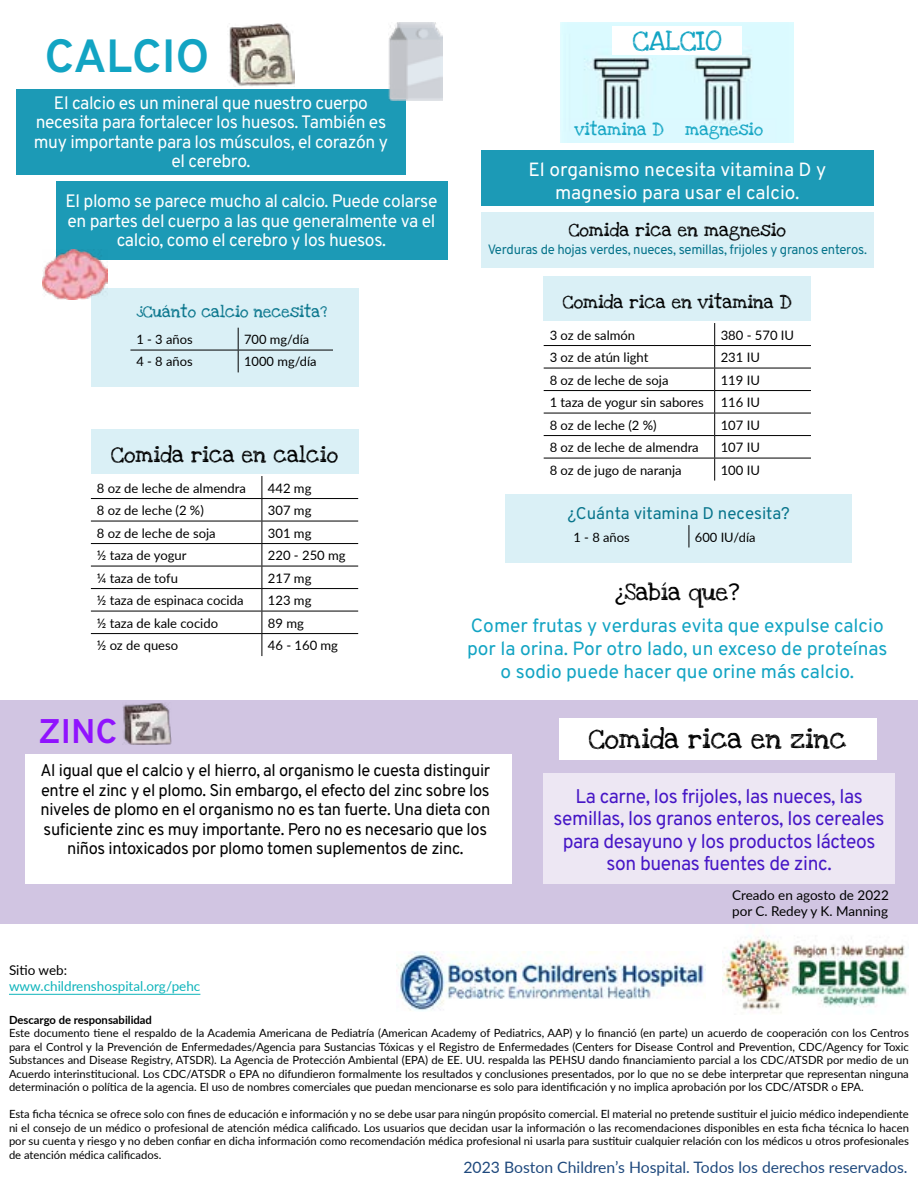
<style>
.page{position:relative;width:918px;height:1188px;background:#fff}
.page>*{position:absolute;margin:0;border:0;box-sizing:border-box;transform-origin:0 0}
.t1{font:700 46.5px "Overpass";letter-spacing:-.015em;color:#12a4c3}
.t2{font:700 34.2px "Overpass";color:#9013fe}
.t3{font:28.95px "Love Ya Like A Sister";color:#12a4c3}
.t4{font:28.5px "Love Ya Like A Sister";color:#000101}
.t5{font:24.75px "Love Ya Like A Sister";color:#000}
.t6{font:22.95px "Love Ya Like A Sister";color:#000101}
.t7{font:19.8px/22.5px "Overpass";letter-spacing:-.02em;color:#4616c6;text-align:center}
.t8{font:19.2px/23px "Overpass";color:#12a4c3;text-align:center}
.t9{font:19.2px/23px "Overpass";color:#fff;text-align:center}
.t10{font:19.2px "Love Ya Like A Sister";color:#000101}
.t11{font:19.2px "Love Ya Like A Sister";color:#000}
.t12{font:18.15px "Love Ya Like A Sister";color:#12a4c3}
.t13{font:18px/19.5px "Overpass";letter-spacing:-.02em;color:#fff;text-align:center}
.t14{font:16.95px/19.5px "Overpass";letter-spacing:-.02em;color:#000101;text-align:center}
.t15{font:16.8px "Overpass";color:#08758c}
.t16{font:16.8px "Love Ya Like A Sister";color:#08758c}
.t17{font:15.75px "Lato";color:#1f497d}
.t18{font:13.5px "Overpass";letter-spacing:-.02em;color:#08758c}
.t19{font:13.5px/16.2px "Lato";color:#000}
.t20{font:13.5px "Lato";color:#0fb4bb}
.t21{font:13.05px "Lato";color:#000}
.t22{font:12.9px "Lato";color:#000}
.t23{font:11.25px/13.5px "Lato";color:#000;text-align:justify}
.t24{font:700 11.25px "Lato";color:#000}
.s1{font-family:"Proxima Nova"}
</style>
<div class="page">
<div style="left:91px;top:288px;width:267px;height:99px;background:#daf0f6"></div>
<div style="left:505px;top:494px;width:347px;height:69px;background:#daf0f6"></div>
<img style="left:229px;top:23px;width:66px;height:63px">
<img style="left:561px;top:22px;width:233px;height:120px">
<img style="left:397px;top:951px;width:308px;height:60px">
<img style="left:722px;top:924px;width:185px;height:89px">
<div style="left:16px;top:89px;width:390px;height:86px;background:#1c9ab6"></div>
<div style="left:56px;top:181px;width:392px;height:78px;background:#1c9ab6"></div>
<div style="left:481px;top:150px;width:393px;height:56px;background:#1c9ab6"></div>
<div style="left:481px;top:213px;width:393px;height:55px;background:#daf0f6"></div>
<img style="left:389px;top:23px;width:53px;height:78px">
<img style="left:42px;top:249px;width:66px;height:50px">
<div style="left:0;top:700px;width:918px;height:224px;background:#d1c5e2"></div>
<div style="left:25px;top:754px;width:487px;height:130px;background:#fff"></div>
<div style="left:559px;top:718px;width:318px;height:42px;background:#fff"></div>
<div style="left:543px;top:773px;width:352px;height:111px;background:#ede7f3"></div>
<img style="left:123px;top:703px;width:48px;height:41px">
<div style="left:613px;top:26px;width:129px;height:29px;background:#fff"></div>
<div style="left:91px;top:430px;width:267px;height:44px;background:#daf0f6"></div>
<div style="left:544px;top:277px;width:267px;height:44px;background:#daf0f6"></div>
<hr style="left:9px;top:994px;width:191px;height:1px;background:#0fb4bb">
<hr style="left:130px;top:350px;width:108px;height:1px;background:#000">
<hr style="left:238px;top:350px;width:95px;height:1px;background:#000">
<svg style="left:238px;top:328px;width:1px;height:44px"></svg>
<svg style="left:689px;top:525px;width:1px;height:23px"></svg>
<svg style="left:91px;top:476px;width:267px;height:180px"></svg>
<hr style="left:91px;top:498px;width:171px;height:1px;background:#000">
<hr style="left:262px;top:498px;width:96px;height:1px;background:#000">
<hr style="left:91px;top:521px;width:171px;height:1px;background:#000">
<hr style="left:262px;top:521px;width:96px;height:1px;background:#000">
<hr style="left:91px;top:543px;width:171px;height:1px;background:#000">
<hr style="left:262px;top:543px;width:96px;height:1px;background:#000">
<hr style="left:91px;top:566px;width:171px;height:1px;background:#000">
<hr style="left:262px;top:566px;width:96px;height:1px;background:#000">
<hr style="left:91px;top:588px;width:171px;height:1px;background:#000">
<hr style="left:262px;top:588px;width:96px;height:1px;background:#000">
<hr style="left:91px;top:611px;width:171px;height:1px;background:#000">
<hr style="left:262px;top:611px;width:96px;height:1px;background:#000">
<svg style="left:262px;top:476px;width:1px;height:180px"></svg>
<hr style="left:91px;top:633px;width:171px;height:1px;background:#000">
<hr style="left:262px;top:633px;width:96px;height:1px;background:#000">
<svg style="left:544px;top:323px;width:267px;height:158px"></svg>
<h1 class="t1" style="left:44px;top:23px;width:167px">CALCIO</h1>
<h3 class="t3" style="left:633px;top:23px;width:90px">CALCIO</h3>
<h3 class="t13" style="left:34px;top:93px;width:356px">El calcio es un mineral que nuestro cuerpo necesita para fortalecer los huesos. También es muy importante para los músculos, el corazón y el cerebro.</h3>
<h3 class="t13" style="left:65px;top:191px;width:373px">El plomo se parece mucho al calcio. Puede colarse en partes del cuerpo a las que generalmente va el calcio, como el cerebro y los huesos.</h3>
<h3 class="t16" style="left:136px;top:302px;width:192px">¿Cuánto calcio necesita?</h3>
<p class="t22" style="left:136px;top:330px;width:58px">1 - 3 años</p>
<p class="t22" style="left:244px;top:330px;width:67px">700 mg/día</p>
<p class="t22" style="left:136px;top:353px;width:58px">4 - 8 años</p>
<p class="t22" style="left:244px;top:353px;width:74px">1000 mg/día</p>
<h3 class="t6" style="left:111px;top:441px;width:228px">Comida rica en calcio</h3>
<p class="t21" style="left:97px;top:478px;width:151px">8 oz de leche de almendra</p>
<p class="t21" style="left:268px;top:478px;width:45px">442 mg</p>
<p class="t21" style="left:97px;top:501px;width:108px">8 oz de leche (2 %)</p>
<p class="t21" style="left:268px;top:501px;width:45px">307 mg</p>
<p class="t21" style="left:97px;top:523px;width:120px">8 oz de leche de soja</p>
<p class="t21" style="left:268px;top:523px;width:45px">301 mg</p>
<p class="t21" style="left:97px;top:546px;width:91px">½ taza de yogur</p>
<p class="t21" style="left:268px;top:546px;width:79px">220 - 250 mg</p>
<p class="t21" style="left:97px;top:569px;width:83px">¼ taza de tofu</p>
<p class="t21" style="left:268px;top:569px;width:45px">217 mg</p>
<p class="t21" style="left:97px;top:591px;width:148px">½ taza de espinaca cocida</p>
<p class="t21" style="left:268px;top:591px;width:45px">123 mg</p>
<p class="t21" style="left:97px;top:614px;width:123px">½ taza de kale cocido</p>
<p class="t21" style="left:268px;top:614px;width:37px">89 mg</p>
<p class="t21" style="left:97px;top:636px;width:83px">½ oz de queso</p>
<p class="t21" style="left:268px;top:636px;width:72px">46 - 160 mg</p>
<h3 class="t12" style="left:575px;top:118px;width:190px">vitamina D magnesio</h3>
<h3 class="t9" style="left:528px;top:158px;width:299px">El organismo necesita vitamina D y magnesio para usar el calcio.</h3>
<h3 class="t11" style="left:569px;top:218px;width:219px">Comida rica en magnesio</h3>
<p class="t18" style="left:488px;top:239px;width:381px">Verduras de hojas verdes, nueces, semillas, frijoles y granos enteros.</p>
<h3 class="t10" style="left:563px;top:290px;width:230px">Comida rica en vitamina D</h3>
<p class="t21" style="left:550px;top:325px;width:87px">3 oz de salmón</p>
<p class="t21" style="left:721px;top:325px;width:75px">380 - 570 IU</p>
<p class="t21" style="left:550px;top:348px;width:100px">3 oz de atún light</p>
<p class="t21" style="left:721px;top:348px;width:41px">231 IU</p>
<p class="t21" style="left:550px;top:370px;width:120px">8 oz de leche de soja</p>
<p class="t21" style="left:721px;top:370px;width:41px">119 IU</p>
<p class="t21" style="left:550px;top:393px;width:156px">1 taza de yogur sin sabores</p>
<p class="t21" style="left:721px;top:393px;width:41px">116 IU</p>
<p class="t21" style="left:550px;top:416px;width:108px">8 oz de leche (2 %)</p>
<p class="t21" style="left:721px;top:416px;width:41px">107 IU</p>
<p class="t21" style="left:550px;top:438px;width:151px">8 oz de leche de almendra</p>
<p class="t21" style="left:721px;top:438px;width:41px">107 IU</p>
<p class="t21" style="left:550px;top:461px;width:134px">8 oz de jugo de naranja</p>
<p class="t21" style="left:721px;top:461px;width:41px">100 IU</p>
<h3 class="t15" style="left:568px;top:501px;width:224px">¿Cuánta vitamina D necesita?</h3>
<p class="t22" style="left:574px;top:528px;width:58px">1 - 8 años</p>
<p class="t22" style="left:695px;top:528px;width:62px">600 IU/día</p>
<h3 class="t5" style="left:615px;top:577px;width:127px"><span class="s1">¿</span>Sabía que<span class="s1">?</span></h3>
<h3 class="t8" style="left:467px;top:614px;width:422px">Comer frutas y verduras evita que expulse calcio por la orina. Por otro lado, un exceso de proteínas o sodio puede hacer que orine más calcio.</h3>
<h2 class="t2" style="left:38px;top:707px;width:81px">ZINC</h2>
<p class="t14" style="left:40px;top:761px;width:451px">Al igual que el calcio y el hierro, al organismo le cuesta distinguir entre el zinc y el plomo. Sin embargo, el efecto del zinc sobre los niveles de plomo en el organismo no es tan fuerte. Una dieta con suficiente zinc es muy importante. Pero no es necesario que los niños intoxicados por plomo tomen suplementos de zinc.</p>
<h3 class="t4" style="left:589px;top:721px;width:259px">Comida rica en zinc</h3>
<h3 class="t7" style="left:554px;top:785px;width:333px">La carne, los frijoles, las nueces, las semillas, los granos enteros, los cereales para desayuno y los productos lácteos son buenas fuentes de zinc.</h3>
<p class="t19" style="left:732px;top:886px;width:158px">Creado en agosto de 2022 por C. Redey y K. Manning</p>
<p class="t19" style="left:9px;top:961px;width:60px">Sitio web:</p>
<p class="t20" style="left:9px;top:977px;width:193px">www.childrenshospital.org/pehc</p>
<p class="t24" style="left:9px;top:1011px;width:145px">Descargo de responsabilidad</p>
<p class="t23" style="left:9px;top:1026px;width:901px">Este documento tiene el respaldo de la Academia Americana de Pediatría (American Academy of Pediatrics, AAP) y lo financió (en parte) un acuerdo de cooperación con los Centros para el Control y la Prevención de Enfermedades/Agencia para Sustancias Tóxicas y el Registro de Enfermedades (Centers for Disease Control and Prevention, CDC/Agency for Toxic Substances and Disease Registry, ATSDR). La Agencia de Protección Ambiental (EPA) de EE. UU. respalda las PEHSU dando financiamiento parcial a los CDC/ATSDR por medio de un Acuerdo interinstitucional. Los CDC/ATSDR o EPA no difundieron formalmente los resultados y conclusiones presentados, por lo que no se debe interpretar que representan ninguna determinación o política de la agencia. El uso de nombres comerciales que puedan mencionarse es solo para identificación y no implica aprobación por los CDC/ATSDR o EPA.</p>
<p class="t23" style="left:9px;top:1107px;width:901px">Esta ficha técnica se ofrece solo con fines de educación e información y no se debe usar para ningún propósito comercial. El material no pretende sustituir el juicio médico independiente ni el consejo de un médico o profesional de atención médica calificado. Los usuarios que decidan usar la información o las recomendaciones disponibles en esta ficha técnica lo hacen por su cuenta y riesgo y no deben confiar en dicha información como recomendación médica profesional ni usarla para sustituir cualquier relación con los médicos u otros profesionales de atención médica calificados.</p>
<h3 class="t17" style="left:464px;top:1156px;width:446px">2023 Boston Children’s Hospital. Todos los derechos reservados.</h3>
</div>
